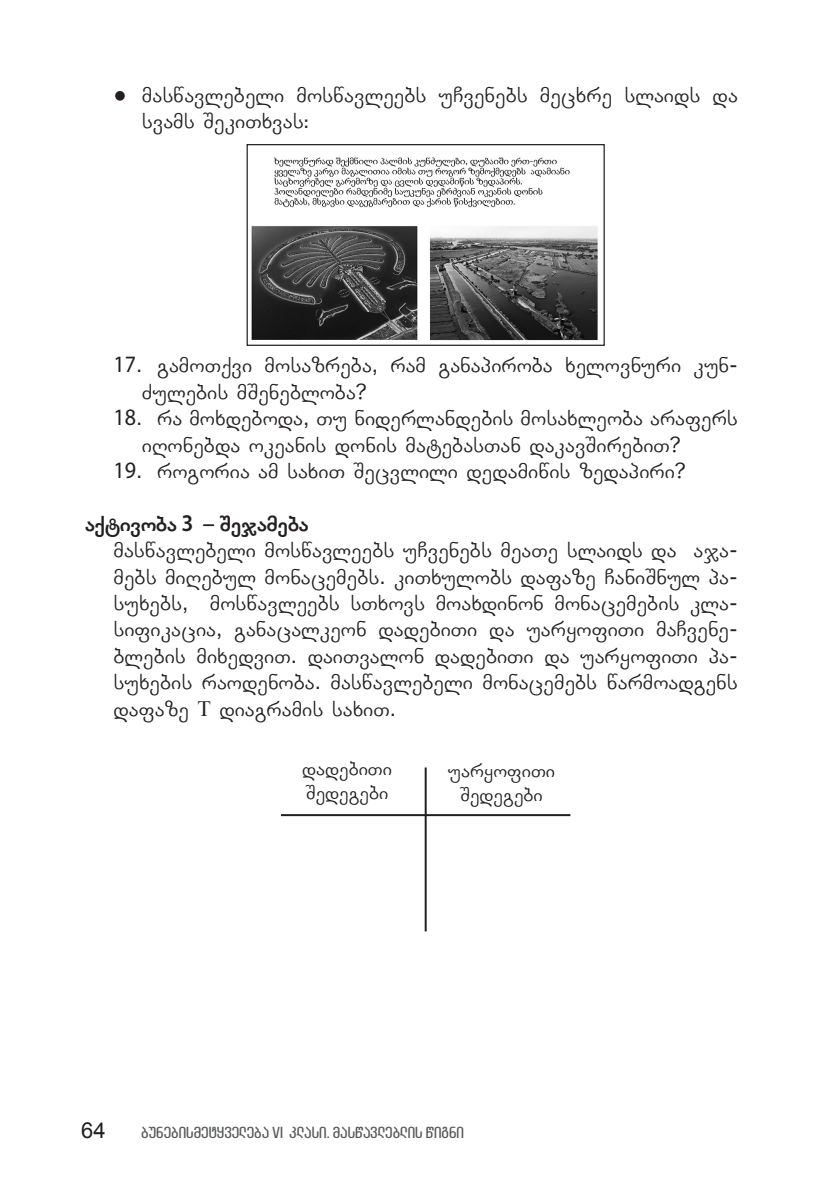
<style>
.page{position:relative;width:823px;height:1191px;background:#fff}
.page>*{position:absolute;margin:0;border:0;box-sizing:border-box;transform-origin:0 0}
.List_Paragraph{font:22px/26.4px "A Kolkhety N";color:#231f20}
.t1{font:700 22px "A Kolkhety N";color:#231f20}
.t2{font:22px "Arial";color:#231f20}
.t3{font:20px/24px "A Kolkhety N";color:#231f20}
.t4{font:16px "LGV Bebas Neue";color:#57585a;scale:1.2 1}
.s1{font-family:"Tahoma"}
.s2{font-family:"Times New Roman"}
</style>
<div class="page">
<img style="left:251px;top:157px;width:347px;height:184px">
<div style="left:246px;top:144px;width:358px;height:202px;border:1px solid #231f20"></div>
<hr style="left:424px;top:767px;width:2px;height:164px;background:#231f20">
<hr style="left:281px;top:814px;width:289px;height:2px;background:#231f20">
<p class="List_Paragraph" style="left:142px;top:83px;width:597px;text-indent:-28px"><span class="s1">●</span> MASWAVLEBELI MOSWAVLEEBS UCVENEBS MECXRE SLAIDS DA<br>SVAMS SEKITXVAS:</p>
<p class="List_Paragraph" style="left:142px;top:353px;width:597px;text-indent:-28px">17. GAMOTQVI MOSAZREBA, RAM GANAPIROBA XELOVNURI KUN-<br>ZULEBIS MSENEBLOBA?</p>
<p class="List_Paragraph" style="left:142px;top:406px;width:597px;text-indent:-28px">18. RA MOXDEBODA, TU NIDERLANDEBIS MOSAXLEOBA ARAFERS<br>IRONEBDA OKEANIS DONIS MATEBASTAN DAKAVSIREBIT?</p>
<p class="List_Paragraph" style="left:113px;top:459px;width:573px">19. ROGORIA AM SAXIT SECVLILI DEDAMIWIS ZEDAPIRI?</p>
<p class="t1" style="left:85px;top:513px;width:225px">aqtivoba 3 _ Sejameba</p>
<p class="List_Paragraph" style="left:113px;top:538px;width:625px">MASWAVLEBELI MOSWAVLEEBS UCVENEBS MEATE SLAIDS DA AJA-MEBS MIREBUL MONACEMEBS. KITXULOBS DAFAZE CANISNUL PA-SUXEBS, MOSWAVLEEBS STXOVS MOAXDINON MONACEMEBIS KLA-SIFIKACIA, GANACALKEON DADEBITI DA UARYOFITI MACVENE-BLEBIS MIXEDVIT. DAITVALON DADEBITI DA UARYOFITI PA-SUXEBIS RAODENOBA. MASWAVLEBELI MONACEMEBS WARMOADGENS DAFAZE <span class="s2">T</span> DIAGRAMIS SAXIT.</p>
<p class="t3" style="left:302px;top:758px;width:91px">DADEBITI<br>SEDEGEBI</p>
<p class="t3" style="left:447px;top:759px;width:109px;text-align:center">UARYOFITI<br>SEDEGEBI</p>
<p class="t2" style="left:81px;top:1115px;width:26px">64</p>
<p class="t4" style="left:141px;top:1123px;width:270px">BUNEBISMETYVELEBA VI KLASI. MASWAVLEBLIS WIGNI</p>
</div>
